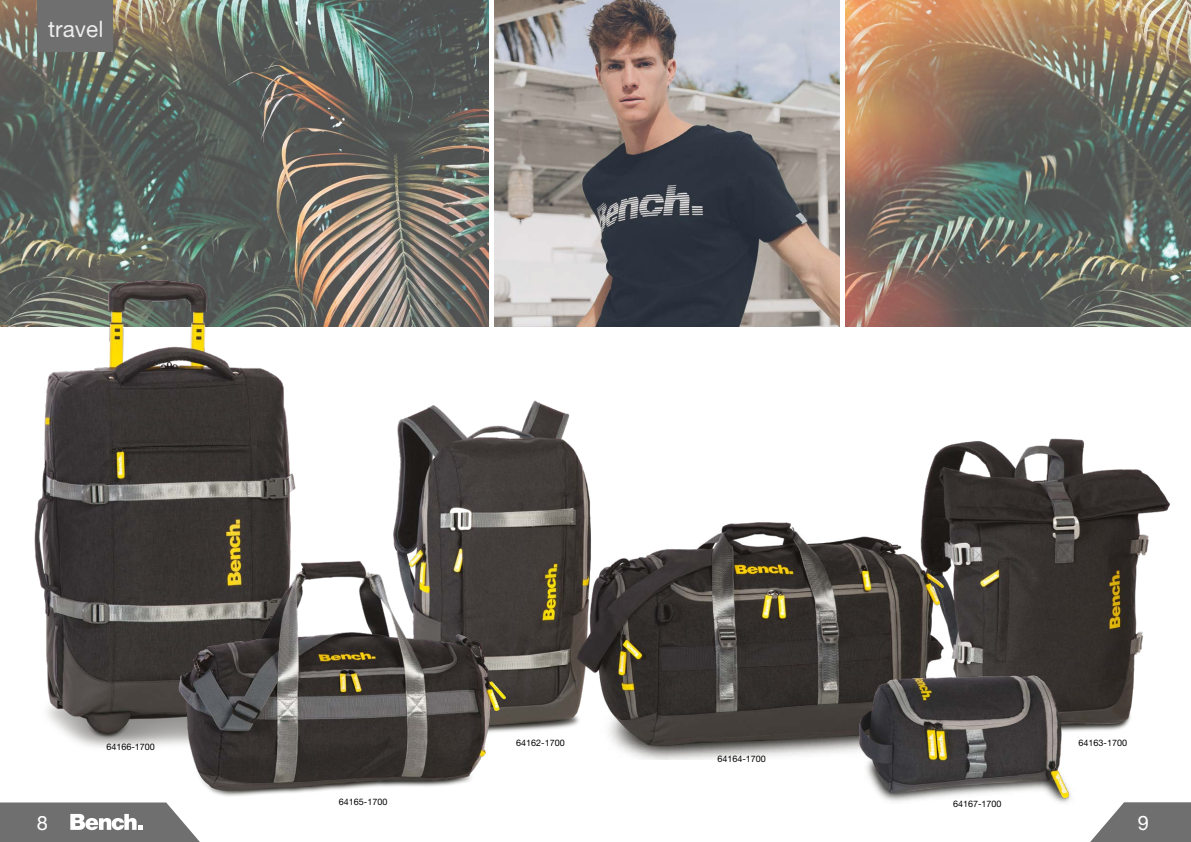
<style>
.page{position:relative;width:1191px;height:842px;background:#fff}
.page>*{position:absolute;margin:0;border:0;box-sizing:border-box;transform-origin:0 0}
.t1{font:22.6px "Alte Haas Grotesk";color:#fff}
.t2{font:20px "Alte Haas Grotesk";color:#fff}
.t3{font:9px "Alte Haas Grotesk";color:#000}
</style>
<div class="page">
<img style="left:0;top:0;width:488px;height:326px">
<img style="left:7px;top:244px;width:321px;height:503px">
<img style="left:845px;top:0;width:346px;height:326px">
<svg style="left:1090px;top:802px;width:101px;height:40px"></svg>
<img style="left:393px;top:400px;width:188px;height:331px">
<img style="left:932px;top:438px;width:238px;height:293px">
<img style="left:561px;top:462px;width:407px;height:297px">
<img style="left:833px;top:647px;width:256px;height:156px">
<img style="left:162px;top:546px;width:362px;height:250px">
<div style="left:37px;top:0;width:76px;height:51px;background:#706f6f"></div>
<svg style="left:0;top:802px;width:200px;height:40px"></svg>
<img style="left:494px;top:0;width:345px;height:326px">
<h1 class="t1" style="left:48px;top:15px;width:57px">travel</h1>
<p class="t3" style="left:106px;top:741px;width:50px">64166-1700</p>
<p class="t3" style="left:339px;top:797px;width:50px">64165-1700</p>
<p class="t3" style="left:516px;top:737px;width:50px">64162-1700</p>
<p class="t3" style="left:1078px;top:737px;width:50px">64163-1700</p>
<p class="t3" style="left:717px;top:753px;width:50px">64164-1700</p>
<p class="t3" style="left:953px;top:799px;width:50px">64167-1700</p>
<h2 class="t2" style="left:37px;top:811px;width:13px">8</h2>
<h2 class="t2" style="left:1138px;top:811px;width:13px">9</h2>
</div>
